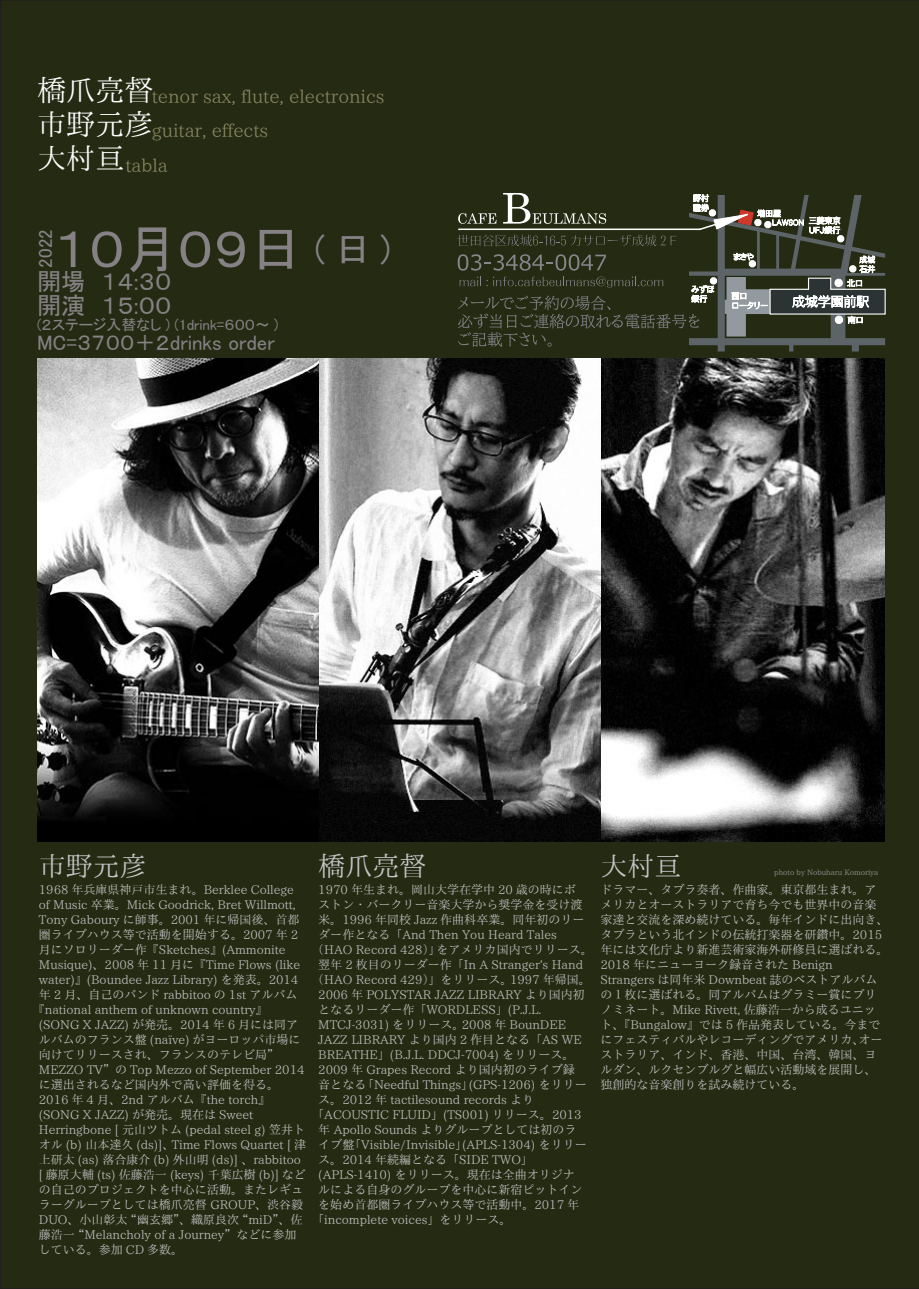
<style>
.page{position:relative;width:919px;height:1289px;background:#fff}
.page>*{position:absolute;margin:0;border:0;box-sizing:border-box;transform-origin:0 0}
.t1{font:52.5px "MS P Gothic";color:#858184}
.t2{font:29.1px/34.3px "IP Aex Mincho";color:#fff}
.t3{font:27px "IP Aex Mincho";color:#c5c6c7}
.t4{font:24px/24px "MS P Gothic";color:#858184}
.t5{font:21px "MS P Gothic";color:#858184}
.t6{font:19.05px "MS P Gothic";color:#858184}
.t7{font:18.3px "IP Aex Mincho";color:#8a8762}
.t8{font:15px "MS P Gothic";color:#858184}
.t9{font:12px/15px "IP Aex Mincho";color:#c5c6c7}
.t10{font:7.35px "IP Aex Mincho";color:#a0a1a4}
.s1{font-size:29.1px;color:#fff}
.s2{font-size:36px}
</style>
<div class="page">
<div style="left:0;top:0;width:918px;height:1288px;background:#252b13"></div>
<img style="left:38px;top:358px;width:846px;height:483px">
<svg style="left:457px;top:193px;width:429px;height:158px;background:#3e4432"></svg>
<h2 class="t2" style="left:37px;top:74px;width:118px">橋爪亮督市野元彦</h2>
<h3 class="t7" style="left:37px;top:155px;width:132px"><span class="s1">大村亘</span>tabla</h3>
<h3 class="t7" style="left:152px;top:86px;width:234px">tenor sax, flute, electronics</h3>
<h3 class="t7" style="left:152px;top:120px;width:118px">guitar, effects</h3>
<h1 class="t1" style="left:53px;top:222px;width:339px">１０月０９日 <span class="s2">( 日 )</span></h1>
<h3 class="t6" style="left:36px;top:267px;width:40px;rotate:-90deg">2022</h3>
<h3 class="t4" style="left:37px;top:269px;width:136px">開場　１４:３０開演　１５:００</h3>
<p class="t8" style="left:37px;top:317px;width:243px">(２ステージ入替なし ) (1drink=６００～ )</p>
<h3 class="t5" style="left:37px;top:332px;width:239px">MC=３７００＋２drinks order</h3>
<h3 class="t3" style="left:39px;top:851px;width:110px">市野元彦</h3>
<p class="t9" style="left:39px;top:882px;width:256px">1968 年兵庫県神戸市生まれ。Berklee College</p>
<p class="t9" style="left:39px;top:897px;width:258px">of Music 卒業。Mick Goodrick, Bret Willmott,</p>
<p class="t9" style="left:39px;top:912px;width:262px">Tony Gaboury に師事。2001 年に帰国後、首都</p>
<p class="t9" style="left:39px;top:927px;width:261px">圏ライブハウス等で活動を開始する。2007 年 2</p>
<p class="t9" style="left:39px;top:942px;width:248px">月にソロリーダー作『Sketches』(Ammonite</p>
<p class="t9" style="left:39px;top:957px;width:262px">Musique)、2008 年 11 月に『Time Flows (like</p>
<p class="t9" style="left:39px;top:972px;width:261px">water)』(Boundee Jazz Library) を発表。2014</p>
<p class="t9" style="left:39px;top:987px;width:260px">年 2 月、自己のバンド rabbitoo の 1st アルバム</p>
<p class="t9" style="left:33px;top:1002px;width:236px">『national anthem of unknown country』</p>
<p class="t9" style="left:39px;top:1017px;width:261px">(SONG X JAZZ) が発売。2014 年 6 月には同ア</p>
<p class="t9" style="left:39px;top:1032px;width:263px">ルバムのフランス盤 (naïve) がヨーロッパ市場に</p>
<p class="t9" style="left:39px;top:1047px;width:242px">向けてリリースされ、フランスのテレビ局”</p>
<p class="t9" style="left:39px;top:1062px;width:267px">MEZZO TV”の Top Mezzo of September 2014</p>
<p class="t9" style="left:39px;top:1077px;width:242px">に選出されるなど国内外で高い評価を得る。</p>
<p class="t9" style="left:39px;top:1092px;width:233px">2016 年 4 月、2nd アルバム『the torch』</p>
<p class="t9" style="left:39px;top:1107px;width:216px">(SONG X JAZZ) が発売。現在は Sweet</p>
<p class="t9" style="left:39px;top:1122px;width:267px">Herringbone [ 元山ツトム (pedal steel g) 笠井ト</p>
<p class="t9" style="left:39px;top:1137px;width:269px">オル (b) 山本達久 (ds)]、Time Flows Quartet [ 津</p>
<p class="t9" style="left:39px;top:1152px;width:263px">上研太 (as) 落合康介 (b) 外山明 (ds)] 、rabbitoo</p>
<p class="t9" style="left:39px;top:1167px;width:268px">[ 藤原大輔 (ts) 佐藤浩一 (keys) 千葉広樹 (b)] など</p>
<p class="t9" style="left:39px;top:1182px;width:266px">の自己のプロジェクトを中心に活動。またレギュ</p>
<p class="t9" style="left:39px;top:1197px;width:266px">ラーグループとしては橋爪亮督 GROUP、渋谷毅</p>
<p class="t9" style="left:39px;top:1212px;width:265px">DUO、小山彰太 “幽玄郷”、織原良次 “miD”、佐</p>
<p class="t9" style="left:39px;top:1227px;width:259px">藤浩一 “Melancholy of a Journey”などに参加</p>
<p class="t9" style="left:39px;top:1242px;width:146px">している。参加 CD 多数。</p>
<h3 class="t3" style="left:318px;top:851px;width:110px">橋爪亮督</h3>
<p class="t9" style="left:318px;top:882px;width:259px">1970 年生まれ。岡山大学在学中 20 歳の時にボ</p>
<p class="t9" style="left:318px;top:897px;width:266px">ストン・バークリー音楽大学から奨学金を受け渡</p>
<p class="t9" style="left:318px;top:912px;width:267px">米。1996 年同校 Jazz 作曲科卒業。同年初のリー</p>
<p class="t9" style="left:318px;top:927px;width:240px">ダー作となる「And Then You Heard Tales</p>
<p class="t9" style="left:312px;top:942px;width:282px">（HAO Record 428）」をアメリカ国内でリリース。</p>
<p class="t9" style="left:318px;top:957px;width:266px">翌年 2 枚目のリーダー作「In A Stranger's Hand</p>
<p class="t9" style="left:312px;top:972px;width:280px">（HAO Record 429）」をリリース。1997 年帰国。</p>
<p class="t9" style="left:318px;top:987px;width:268px">2006 年 POLYSTAR JAZZ LIBRARY より国内初</p>
<p class="t9" style="left:318px;top:1002px;width:224px">となるリーダー作「WORDLESS」(P.J.L.</p>
<p class="t9" style="left:318px;top:1017px;width:249px">MTCJ-3031) をリリース。2008 年 BounDEE</p>
<p class="t9" style="left:318px;top:1032px;width:265px">JAZZ LIBRARY より国内 2 作目となる「AS WE</p>
<p class="t9" style="left:318px;top:1047px;width:257px">BREATHE」(B.J.L. DDCJ-7004) をリリース。</p>
<p class="t9" style="left:318px;top:1062px;width:258px">2009 年 Grapes Record より国内初のライブ録</p>
<p class="t9" style="left:318px;top:1077px;width:270px">音となる「Needful Things」(GPS-1206) をリリー</p>
<p class="t9" style="left:318px;top:1092px;width:217px">ス。2012 年 tactilesound records より</p>
<p class="t9" style="left:312px;top:1107px;width:271px">「ACOUSTIC FLUID」(TS001) リリース。2013</p>
<p class="t9" style="left:318px;top:1122px;width:260px">年 Apollo Sounds よりグループとしては初のラ</p>
<p class="t9" style="left:318px;top:1137px;width:270px">イブ盤「Visible/Invisible」(APLS-1304) をリリー</p>
<p class="t9" style="left:318px;top:1152px;width:216px">ス。2014 年続編となる「SIDE TWO」</p>
<p class="t9" style="left:318px;top:1167px;width:258px">(APLS-1410) をリリース。現在は全曲オリジナ</p>
<p class="t9" style="left:318px;top:1182px;width:266px">ルによる自身のグループを中心に新宿ピットイン</p>
<p class="t9" style="left:318px;top:1197px;width:262px">を始め首都圏ライブハウス等で活動中。2017 年</p>
<p class="t9" style="left:312px;top:1212px;width:201px">「incomplete voices」をリリース。</p>
<h3 class="t3" style="left:600px;top:851px;width:82px">大村亘</h3>
<p class="t9" style="left:600px;top:882px;width:289px">ドラマー、タブラ奏者、作曲家。東京都生まれ。アメリカとオーストラリアで育ち今でも世界中の音楽家達と交流を深め続けている。毎年インドに出向き、タブラという北インドの伝統打楽器を研鑚中。2015年には文化庁より新進芸術家海外研修員に選ばれる。<br>2018 年にニューヨーク録音された Benign<br>Strangers は同年米 Downbeat 誌のベストアルバムの１枚に選ばれる。同アルバムはグラミー賞にプリノミネート。Mike Rivett, 佐藤浩一から成るユニット、『Bungalow』では 5 作品発表している。今までにフェスティバルやレコーディングでアメリカ、オーストラリア、インド、香港、中国、台湾、韓国、ヨルダン、ルクセンブルグと幅広い活動域を展開し、独創的な音楽創りを試み続けている。</p>
<p class="t10" style="left:774px;top:868px;width:105px">photo by Nobuharu Komoriya</p>
</div>
